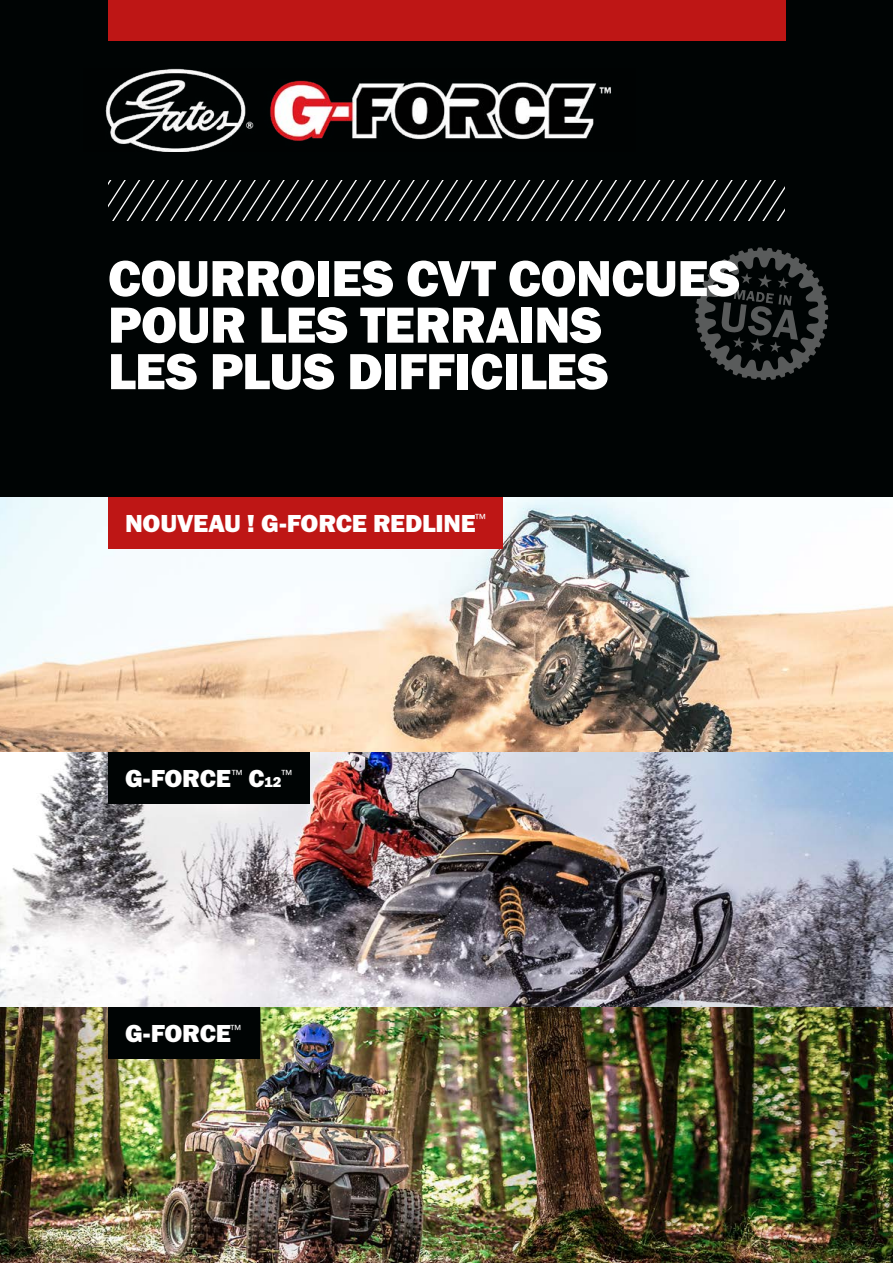
<style>
.page{position:relative;width:893px;height:1263px;background:#000404}
.page>*{position:absolute;margin:0;border:0;box-sizing:border-box;transform-origin:0 0}
.t1{font:52.5px/46.5px "Franklin Gothic URW Hea";letter-spacing:-.015em;color:#fff}
.t2{font:25.5px "Franklin Gothic URW Hea";letter-spacing:-.01em;color:#fff}
.t3{font:13.65px "Franklin Gothic URW Boo";color:#fff}
.s1{font-size:14.85px}
</style>
<div class="page">
<img style="left:0;top:497px;width:893px;height:766px">
<svg style="left:695px;top:247px;width:133px;height:133px"></svg>
<div style="left:108px;top:0;width:677px;height:40px;background:#be1615"></div>
<svg style="left:108px;top:180px;width:677px;height:41px"></svg>
<img style="left:105px;top:69px;width:506px;height:83px">
<div style="left:108px;top:497px;width:395px;height:52px;background:#be1615"></div>
<div style="left:108px;top:753px;width:201px;height:51px;background:#000404"></div>
<div style="left:108px;top:1008px;width:151px;height:51px;background:#000404"></div>
<p class="t1" style="left:108px;top:254px;width:634px">COURROIES CVT CONCUES<br>POUR LES TERRAINS<br>LES PLUS DIFFICILES</p>
<p class="t2" style="left:125px;top:506px;width:362px">NOUVEAU ! G-FORCE REDLINE<sup>™</sup></p>
<p class="t2" style="left:125px;top:762px;width:158px">G-FORCE<sup>™</sup> C<span class="s1">12</span></p>
<p class="t3" style="left:282px;top:766px;width:12px">™</p>
<p class="t2" style="left:125px;top:1017px;width:118px">G-FORCE<sup>™</sup></p>
</div>
